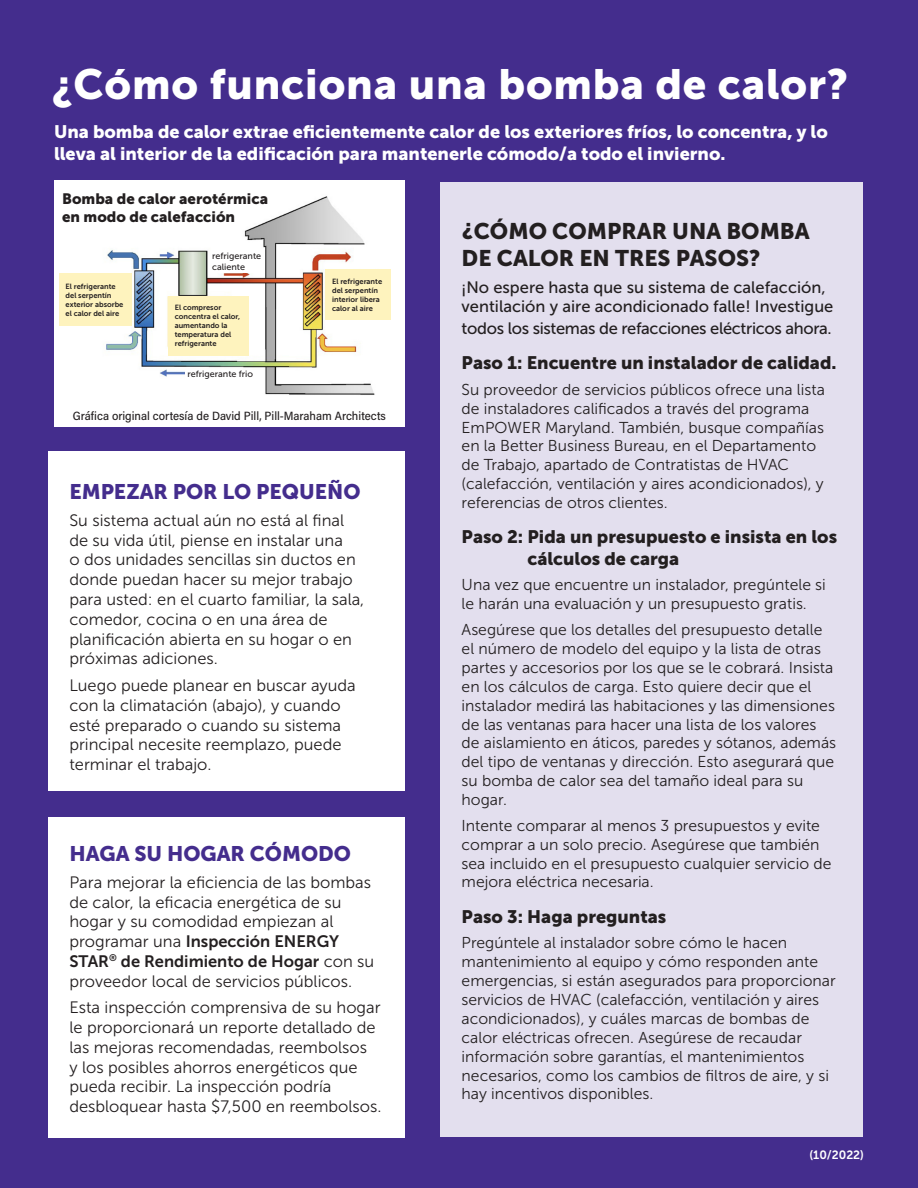
<style>
.page{position:relative;width:918px;height:1188px;background:#442d8d}
.page>*{position:absolute;margin:0;border:0;box-sizing:border-box;transform-origin:0 0}
.Subheading{font:42px "Museo Sans 900";letter-spacing:.02em;color:#fff}
.Heading{font:22.5px/27px "Museo Sans 900";color:#231f20}
.Heading-2{font:21px "Museo Sans 900";color:#442d8d}
.Cube_headings{font:18px/21.6px "Museo Sans 900";color:#fff}
.Levels{font:18px/21.6px "Museo Sans 900";color:#231f20}
.Body{font:16.5px/19.8px "Museo Sans 300";color:#231f20}
.Subheading-2{font:16.5px/19.8px "Museo Sans 500";color:#231f20}
.Subheading-3{font:16.5px "Museo Sans 500";letter-spacing:-.02em;color:#231f20}
._3_Steps_body{font:15.75px/18.9px "Museo Sans 300";color:#231f20}
.Body-2{font:15px/18px "Museo Sans 900";color:#231f20}
.Body-3{font:500 12px "Acumin Pro Semi Cond";color:#231f20}
.Subheading-4{font:12px "Museo Sans 700";color:#fff}
.t1{font:9px/10.8px "Museo Sans 500";color:#231f20}
.Body-4{font:7.5px/9px "Museo Sans 700";color:#231f20}
.s1{font-family:"Museo Sans 700"}
</style>
<div class="page">
<div style="left:48px;top:451px;width:357px;height:340px;background:#fff"></div>
<div style="left:48px;top:817px;width:357px;height:320px;background:#fff"></div>
<div style="left:440px;top:183px;width:422px;height:954px;background:#e3dfee"></div>
<div style="left:54px;top:180px;width:351px;height:247px;background:#fff"></div>
<img style="left:106px;top:196px;width:269px;height:199px">
<div style="left:226px;top:196px;width:23px;height:30px;background:#fff"></div>
<div style="left:65px;top:191px;width:168px;height:55px;background:#fff"></div>
<div style="left:212px;top:252px;width:53px;height:21px;background:#fff"></div>
<div style="left:185px;top:370px;width:74px;height:20px;background:#fff"></div>
<div style="left:59px;top:273px;width:73px;height:53px;background:#fef3be"></div>
<div style="left:325px;top:269px;width:66px;height:51px;background:#fef3be"></div>
<div style="left:168px;top:296px;width:81px;height:59px;background:#fef3be"></div>
<p class="Subheading" style="left:53px;top:61px;width:797px">¿Cómo funciona una bomba de calor?</p>
<p class="Cube_headings" style="left:54px;top:121px;width:775px">Una bomba de calor extrae eficientemente calor de los exteriores fríos, lo concentra, y lo lleva al interior de la edificación para mantenerle cómodo/a todo el invierno.</p>
<p class="Body-2" style="left:62px;top:190px;width:207px">Bomba de calor aerotérmica en modo de calefacción</p>
<p class="t1" style="left:212px;top:250px;width:51px">refrigerante caliente</p>
<p class="Body-4" style="left:66px;top:282px;width:59px">El refrigerante del serpentín exterior absorbe el calor del aire</p>
<p class="Body-4" style="left:332px;top:277px;width:52px">El refrigerante del serpentín interior libera</p>
<p class="Body-4" style="left:175px;top:303px;width:48px">El compresor</p>
<p class="Body-4" style="left:332px;top:304px;width:42px">calor al aire</p>
<p class="Body-4" style="left:175px;top:312px;width:67px">concentra el calor, aumentando la temperatura del refrigerante</p>
<p class="t1" style="left:188px;top:369px;width:67px">refrigerante frio</p>
<p class="Body-3" style="left:73px;top:407px;width:315px">Gráfica original cortesía de David Pill, Pill-Maraham Architects</p>
<p class="Heading-2" style="left:69px;top:480px;width:293px">EMPEZAR POR LO PEQUEÑO</p>
<p class="Body" style="left:69px;top:510px;width:296px">Su sistema actual aún no está al final de su vida útil, piense en instalar una<br>o dos unidades sencillas sin ductos en donde puedan hacer su mejor trabajo para usted: en el cuarto familiar, la sala, comedor, cocina o en una área de planificación abierta en su hogar o en próximas adiciones.</p>
<p class="Body" style="left:69px;top:676px;width:288px">Luego puede planear en buscar ayuda con la climatación (abajo), y cuando esté preparado o cuando su sistema principal necesite reemplazo, puede terminar el trabajo.</p>
<p class="Heading-2" style="left:69px;top:842px;width:283px">HAGA SU HOGAR CÓMODO</p>
<p class="Body" style="left:69px;top:872px;width:306px">Para mejorar la eficiencia de las bombas de calor, la eficacia energética de su hogar y su comodidad empiezan al programar una <span class="s1">Inspección ENERGY STAR</span><sup>®</sup> <span class="s1">de Rendimiento de Hogar</span> con su proveedor local de servicios públicos.</p>
<p class="Body" style="left:69px;top:998px;width:314px">Esta inspección comprensiva de su hogar le proporcionará un reporte detallado de las mejoras recomendadas, reembolsos<br>y los posibles ahorros energéticos que pueda recibir. La inspección podría desbloquear hasta $7,500 en reembolsos.</p>
<p class="Heading" style="left:462px;top:218px;width:350px">¿CÓMO COMPRAR UNA BOMBA<br>DE CALOR EN TRES PASOS?</p>
<p class="Subheading-2" style="left:462px;top:277px;width:373px">¡No espere hasta que su sistema de calefacción, ventilación y aire acondicionado falle! Investigue</p>
<p class="Subheading-3" style="left:462px;top:319px;width:372px">todos los sistemas de refacciones eléctricos ahora.</p>
<p class="Levels" style="left:462px;top:352px;width:376px">Paso 1: Encuentre un instalador de calidad.</p>
<p class="_3_Steps_body" style="left:462px;top:380px;width:365px">Su proveedor de servicios públicos ofrece una lista de instaladores calificados a través del programa EmPOWER Maryland. También, busque compañías en la Better Business Bureau, en el Departamento de Trabajo, apartado de Contratistas de HVAC (calefacción, ventilación y aires acondicionados), y referencias de otros clientes.</p>
<p class="Levels" style="left:528px;top:526px;width:311px;text-indent:-66px">Paso 2: Pida un presupuesto e insista en los cálculos de carga</p>
<p class="_3_Steps_body" style="left:462px;top:576px;width:366px">Una vez que encuentre un instalador, pregúntele si le harán una evaluación y un presupuesto gratis.</p>
<p class="_3_Steps_body" style="left:462px;top:620px;width:376px">Asegúrese que los detalles del presupuesto detalle el número de modelo del equipo y la lista de otras partes y accesorios por los que se le cobrará. Insista en los cálculos de carga. Esto quiere decir que el instalador medirá las habitaciones y las dimensiones de las ventanas para hacer una lista de los valores de aislamiento en áticos, paredes y sótanos, además del tipo de ventanas y dirección. Esto asegurará que su bomba de calor sea del tamaño ideal para su hogar.</p>
<p class="_3_Steps_body" style="left:462px;top:816px;width:371px">Intente comparar al menos 3 presupuestos y evite comprar a un solo precio. Asegúrese que también sea incluido en el presupuesto cualquier servicio de mejora eléctrica necesaria.</p>
<p class="Levels" style="left:462px;top:905px;width:206px">Paso 3: Haga preguntas</p>
<p class="_3_Steps_body" style="left:462px;top:933px;width:376px">Pregúntele al instalador sobre cómo le hacen mantenimiento al equipo y cómo responden ante emergencias, si están asegurados para proporcionar servicios de HVAC (calefacción, ventilación y aires acondicionados), y cuáles marcas de bombas de calor eléctricas ofrecen. Asegúrese de recaudar información sobre garantías, el mantenimientos necesarios, como los cambios de filtros de aire, y si hay incentivos disponibles.</p>
<p class="Subheading-4" style="left:810px;top:1148px;width:56px">(10/2022)</p>
</div>
